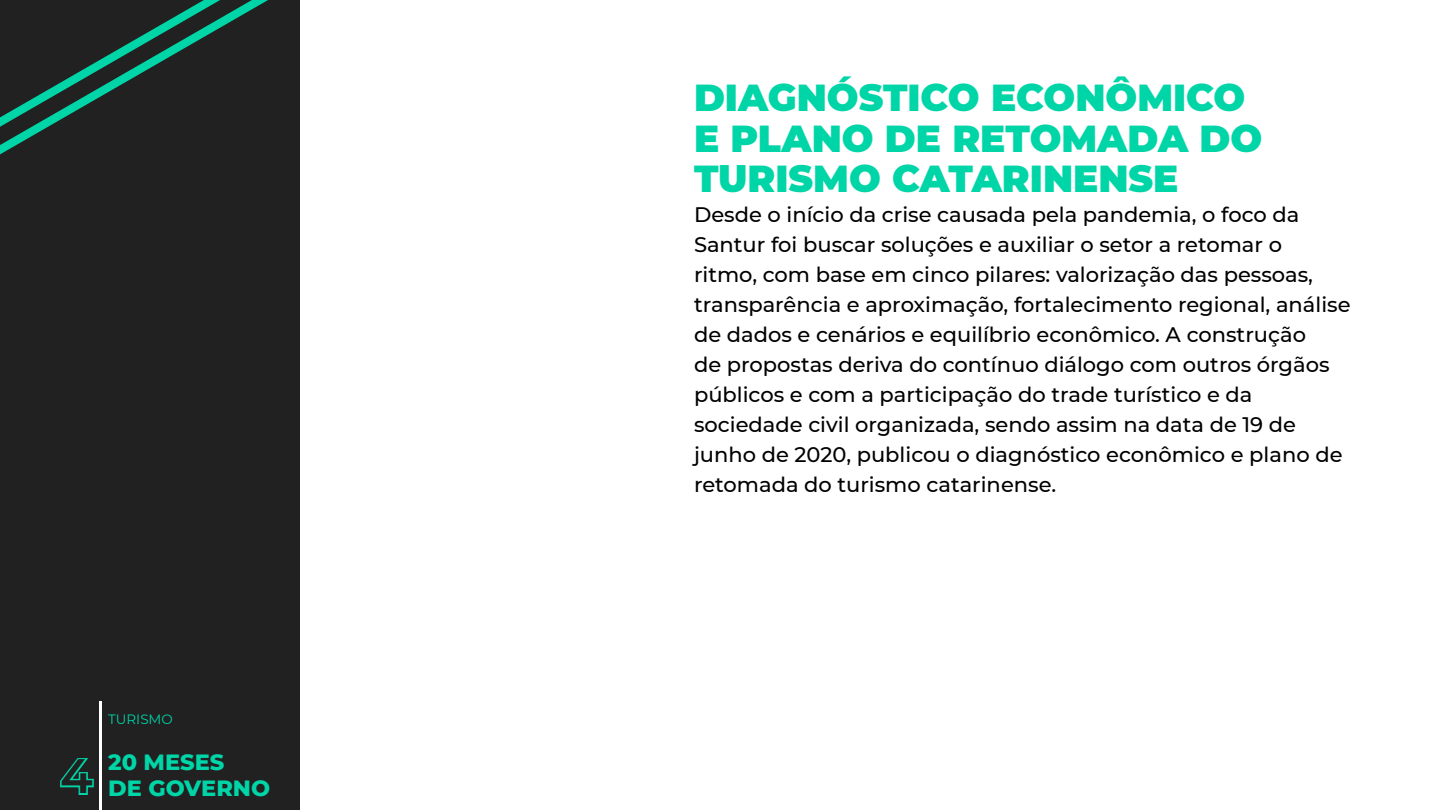
<style>
.page{position:relative;width:1440px;height:810px;background:#fff}
.page>*{position:absolute;margin:0;border:0;box-sizing:border-box;transform-origin:0 0}
.t1{font:900 37.5px/40.5px "Montserrat";color:#00d5a8}
.t2{font:800 22.5px/25.5px "Montserrat";color:#00d5a8;text-align:center}
.t3{font:500 21px/30px "Montserrat";color:#000}
.t4{font:13.5px "Montserrat";color:#00d5a8}
.s1{font-weight:600;font-size:48.15px;color:#212121}
</style>
<div class="page">
<div style="left:0;top:0;width:300px;height:810px;background:#212121"></div>
<svg style="left:0;top:0;width:268px;height:155px"></svg>
<svg style="left:60px;top:758px;width:34px;height:37px"></svg>
<hr style="left:99px;top:701px;width:3px;height:109px;background:#fff">
<p class="t4" style="left:108px;top:710px;width:66px">TURISMO</p>
<p class="t2" style="left:60px;top:748px;width:212px">20 MESES<br><span class="s1">4</span> DE GOVERNO</p>
<h1 class="t1" style="left:694px;top:75px;width:570px">DIAGNÓSTICO ECONÔMICO<br>E PLANO DE RETOMADA DO<br>TURISMO CATARINENSE</h1>
<p class="t3" style="left:694px;top:199px;width:658px">Desde o início da crise causada pela pandemia, o foco da Santur foi buscar soluções e auxiliar o setor a retomar o<br>ritmo, com base em cinco pilares: valorização das pessoas, transparência e aproximação, fortalecimento regional, análise de dados e cenários e equilíbrio econômico. A construção<br>de propostas deriva do contínuo diálogo com outros órgãos públicos e com a participação do trade turístico e da sociedade civil organizada, sendo assim na data de 19 de junho de 2020, publicou o diagnóstico econômico e plano de retomada do turismo catarinense.</p>
</div>
